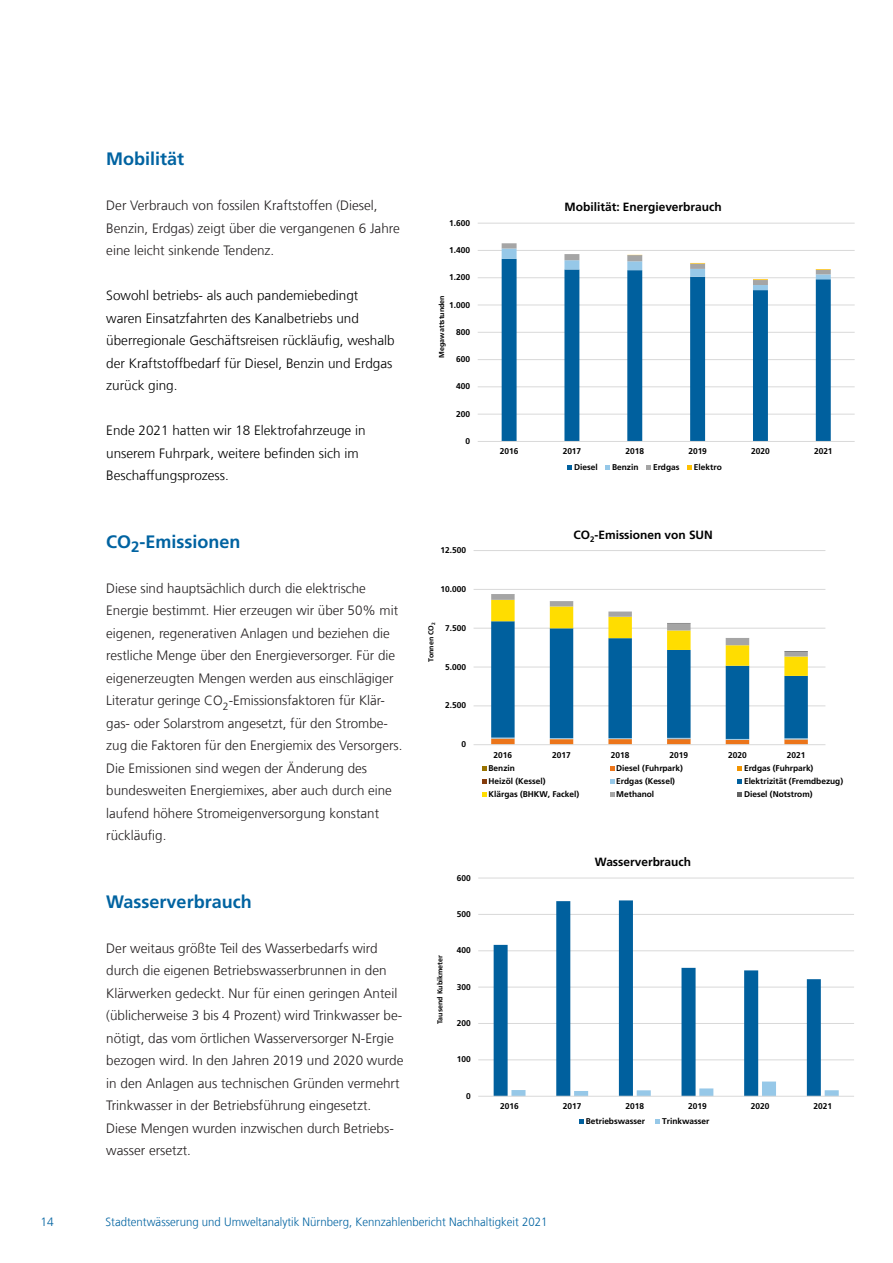
<style>
.page{position:relative;width:893px;height:1263px;background:#fff}
.page>*{position:absolute;margin:0;border:0;box-sizing:border-box;transform-origin:0 0}
.t1{font:700 18px "Frutiger LT Com";color:#0063a1}
.t2{font:300 13.5px/22.5px "Frutiger LT Com";color:#231f20}
.t3{font:300 13.5px/22.5px "Frutiger LT Com";color:#000}
.t4{font:300 12px "Frutiger LT Com";color:#0063a1;scale:.95 1}
.t5{font:700 12px "Frutiger LT Com";color:#000}
.t6{font:300 12px "Frutiger LT Com";color:#0063a1}
.t7{font:700 11.85px "Frutiger LT Com";color:#000}
.t8{font:700 8.4px "Frutiger LT Com";color:#000}
.t9{font:700 7.2px "Frutiger LT Com";color:#000}
</style>
<div class="page">
<hr style="left:478px;top:414px;width:377px;height:1px;background:#d9d9d9">
<hr style="left:478px;top:387px;width:377px;height:1px;background:#d9d9d9">
<hr style="left:478px;top:359px;width:377px;height:1px;background:#d9d9d9">
<hr style="left:478px;top:332px;width:377px;height:1px;background:#d9d9d9">
<hr style="left:478px;top:305px;width:377px;height:1px;background:#d9d9d9">
<hr style="left:478px;top:277px;width:377px;height:1px;background:#d9d9d9">
<hr style="left:478px;top:250px;width:377px;height:1px;background:#d9d9d9">
<hr style="left:478px;top:223px;width:377px;height:1px;background:#d9d9d9">
<svg style="left:502px;top:290px;width:329px;height:151px"></svg>
<svg style="left:502px;top:243px;width:329px;height:47px"></svg>
<hr style="left:478px;top:441px;width:377px;height:1px;background:#d9d9d9">
<svg style="left:568px;top:465px;width:4px;height:4px"></svg>
<svg style="left:606px;top:465px;width:4px;height:4px"></svg>
<svg style="left:647px;top:465px;width:4px;height:4px"></svg>
<svg style="left:687px;top:465px;width:5px;height:4px"></svg>
<hr style="left:478px;top:1059px;width:376px;height:1px;background:#d9d9d9">
<hr style="left:478px;top:1023px;width:376px;height:1px;background:#d9d9d9">
<hr style="left:478px;top:987px;width:376px;height:1px;background:#d9d9d9">
<hr style="left:478px;top:950px;width:376px;height:1px;background:#d9d9d9">
<hr style="left:478px;top:914px;width:376px;height:1px;background:#d9d9d9">
<hr style="left:478px;top:878px;width:376px;height:1px;background:#d9d9d9">
<svg style="left:494px;top:900px;width:327px;height:196px"></svg>
<svg style="left:511px;top:1081px;width:328px;height:15px"></svg>
<hr style="left:478px;top:1096px;width:376px;height:1px;background:#d9d9d9">
<svg style="left:579px;top:1119px;width:5px;height:5px"></svg>
<svg style="left:656px;top:1119px;width:4px;height:5px"></svg>
<hr style="left:474px;top:706px;width:351px;height:1px;background:#d9d9d9">
<hr style="left:474px;top:667px;width:351px;height:1px;background:#d9d9d9">
<hr style="left:474px;top:628px;width:351px;height:1px;background:#d9d9d9">
<hr style="left:474px;top:589px;width:351px;height:1px;background:#d9d9d9">
<hr style="left:474px;top:550px;width:351px;height:1px;background:#d9d9d9">
<svg style="left:491px;top:594px;width:317px;height:150px"></svg>
<hr style="left:474px;top:744px;width:351px;height:1px;background:#d9d9d9">
<svg style="left:482px;top:766px;width:5px;height:4px"></svg>
<svg style="left:610px;top:766px;width:4px;height:4px"></svg>
<svg style="left:738px;top:766px;width:4px;height:4px"></svg>
<svg style="left:482px;top:779px;width:5px;height:4px"></svg>
<svg style="left:610px;top:779px;width:4px;height:4px"></svg>
<svg style="left:738px;top:779px;width:4px;height:4px"></svg>
<svg style="left:482px;top:792px;width:5px;height:4px"></svg>
<svg style="left:610px;top:792px;width:4px;height:4px"></svg>
<svg style="left:738px;top:792px;width:4px;height:4px"></svg>
<h1 class="t1" style="left:106px;top:148px;width:80px">Mobilität</h1>
<p class="t2" style="left:106px;top:194px;width:295px">Der Verbrauch von fossilen Kraftstoffen (Diesel,<br>Benzin, Erdgas) zeigt über die vergangenen 6 Jahre eine leicht sinkende Tendenz.</p>
<p class="t3" style="left:106px;top:284px;width:290px">Sowohl betriebs- als auch pandemiebedingt waren Einsatzfahrten des Kanalbetriebs und überregionale Geschäftsreisen rückläufig, weshalb der Kraftstoffbedarf für Diesel, Benzin und Erdgas zurück ging.</p>
<p class="t3" style="left:106px;top:419px;width:261px">Ende 2021 hatten wir 18 Elektrofahrzeuge in unserem Fuhrpark, weitere befinden sich im<br>Beschaffungsprozess.</p>
<h1 class="t1" style="left:106px;top:531px;width:136px">CO<sub>2</sub>-Emissionen</h1>
<p class="t2" style="left:106px;top:577px;width:298px">Diese sind hauptsächlich durch die elektrische Energie bestimmt. Hier erzeugen wir über 50% mit eigenen, regenerativen Anlagen und beziehen die restliche Menge über den Energieversorger. Für die eigenerzeugten Mengen werden aus einschlägiger Literatur geringe CO<sub>2</sub>-Emissionsfaktoren für Klär&shy;gas- oder Solarstrom angesetzt, für den Strombe&shy;zug die Faktoren für den Energiemix des Versorgers.<br>Die Emissionen sind wegen der Änderung des bundesweiten Energiemixes, aber auch durch eine laufend höhere Stromeigenversorgung konstant rückläufig.</p>
<h1 class="t1" style="left:106px;top:891px;width:147px">Wasserverbrauch</h1>
<p class="t2" style="left:106px;top:937px;width:299px">Der weitaus größte Teil des Wasserbedarfs wird durch die eigenen Betriebswasserbrunnen in den Klärwerken gedeckt. Nur für einen geringen Anteil (üblicherweise 3 bis 4 Prozent) wird Trinkwasser be&shy;nötigt, das vom örtlichen Wasserversorger N-Ergie bezogen wird. In den Jahren 2019 und 2020 wurde in den Anlagen aus technischen Gründen vermehrt Trinkwasser in der Betriebsführung eingesetzt.<br>Diese Mengen wurden inzwischen durch Betriebs&shy;wasser ersetzt.</p>
<p class="t8" style="left:449px;top:218px;width:22px">1.600</p>
<p class="t8" style="left:449px;top:245px;width:22px">1.400</p>
<p class="t8" style="left:449px;top:272px;width:22px">1.200</p>
<p class="t9" style="left:437px;top:358px;width:64px;rotate:-90deg">Megawattstunden</p>
<p class="t8" style="left:449px;top:300px;width:22px">1.000</p>
<p class="t8" style="left:456px;top:327px;width:15px">800</p>
<p class="t8" style="left:456px;top:354px;width:15px">600</p>
<p class="t8" style="left:456px;top:382px;width:15px">400</p>
<p class="t8" style="left:456px;top:409px;width:15px">200</p>
<p class="t8" style="left:466px;top:436px;width:6px">0</p>
<p class="t5" style="left:565px;top:200px;width:159px">Mobilität: Energieverbrauch</p>
<p class="t8" style="left:500px;top:447px;width:20px">2016</p>
<p class="t8" style="left:563px;top:447px;width:20px">2017</p>
<p class="t8" style="left:625px;top:447px;width:20px">2018</p>
<p class="t8" style="left:688px;top:447px;width:20px">2019</p>
<p class="t8" style="left:751px;top:447px;width:20px">2020</p>
<p class="t8" style="left:814px;top:447px;width:20px">2021</p>
<p class="t8" style="left:574px;top:462px;width:25px">Diesel</p>
<p class="t8" style="left:612px;top:462px;width:28px">Benzin</p>
<p class="t8" style="left:653px;top:462px;width:28px">Erdgas</p>
<p class="t8" style="left:694px;top:462px;width:29px">Elektro</p>
<p class="t8" style="left:441px;top:545px;width:27px">12.500</p>
<p class="t8" style="left:441px;top:584px;width:27px">10.000</p>
<p class="t9" style="left:427px;top:662px;width:41px;rotate:-90deg">Tonnen CO<sub>2</sub></p>
<p class="t8" style="left:445px;top:623px;width:22px">7.500</p>
<p class="t8" style="left:445px;top:662px;width:22px">5.000</p>
<p class="t8" style="left:445px;top:700px;width:22px">2.500</p>
<p class="t8" style="left:461px;top:739px;width:6px">0</p>
<p class="t5" style="left:573px;top:528px;width:141px">CO<sub>2</sub>-Emissionen von SUN</p>
<p class="t8" style="left:494px;top:750px;width:20px">2016</p>
<p class="t8" style="left:552px;top:750px;width:20px">2017</p>
<p class="t8" style="left:611px;top:750px;width:20px">2018</p>
<p class="t8" style="left:670px;top:750px;width:20px">2019</p>
<p class="t8" style="left:728px;top:750px;width:20px">2020</p>
<p class="t8" style="left:787px;top:750px;width:20px">2021</p>
<p class="t8" style="left:489px;top:763px;width:28px">Benzin</p>
<p class="t8" style="left:616px;top:763px;width:68px">Diesel (Fuhrpark)</p>
<p class="t8" style="left:744px;top:763px;width:71px">Erdgas (Fuhrpark)</p>
<p class="t8" style="left:489px;top:776px;width:58px">Heizöl (Kessel)</p>
<p class="t8" style="left:616px;top:776px;width:60px">Erdgas (Kessel)</p>
<p class="t8" style="left:744px;top:776px;width:101px">Elektrizität (Fremdbezug)</p>
<p class="t8" style="left:489px;top:789px;width:92px">Klärgas (BHKW, Fackel)</p>
<p class="t8" style="left:616px;top:789px;width:39px">Methanol</p>
<p class="t8" style="left:744px;top:789px;width:70px">Diesel (Notstrom)</p>
<p class="t9" style="left:436px;top:1024px;width:70px;rotate:-90deg">Tausend Kubikmeter</p>
<p class="t8" style="left:457px;top:873px;width:15px">600</p>
<p class="t8" style="left:457px;top:909px;width:15px">500</p>
<p class="t8" style="left:457px;top:945px;width:15px">400</p>
<p class="t8" style="left:457px;top:982px;width:15px">300</p>
<p class="t8" style="left:457px;top:1018px;width:15px">200</p>
<p class="t8" style="left:457px;top:1054px;width:15px">100</p>
<p class="t8" style="left:466px;top:1091px;width:6px">0</p>
<p class="t7" style="left:595px;top:855px;width:98px">Wasserverbrauch</p>
<p class="t8" style="left:500px;top:1101px;width:20px">2016</p>
<p class="t8" style="left:563px;top:1101px;width:20px">2017</p>
<p class="t8" style="left:626px;top:1101px;width:20px">2018</p>
<p class="t8" style="left:688px;top:1101px;width:20px">2019</p>
<p class="t8" style="left:751px;top:1101px;width:20px">2020</p>
<p class="t8" style="left:813px;top:1101px;width:20px">2021</p>
<p class="t8" style="left:586px;top:1116px;width:61px">Betriebswasser</p>
<p class="t8" style="left:662px;top:1116px;width:49px">Trinkwasser</p>
<p class="t6" style="left:40px;top:1215px;width:15px">14</p>
<p class="t4" style="left:106px;top:1215px;width:466px">Stadtentwässerung und Umweltanalytik Nürnberg, Kennzahlenbericht Nachhaltigkeit 2021</p>
</div>
